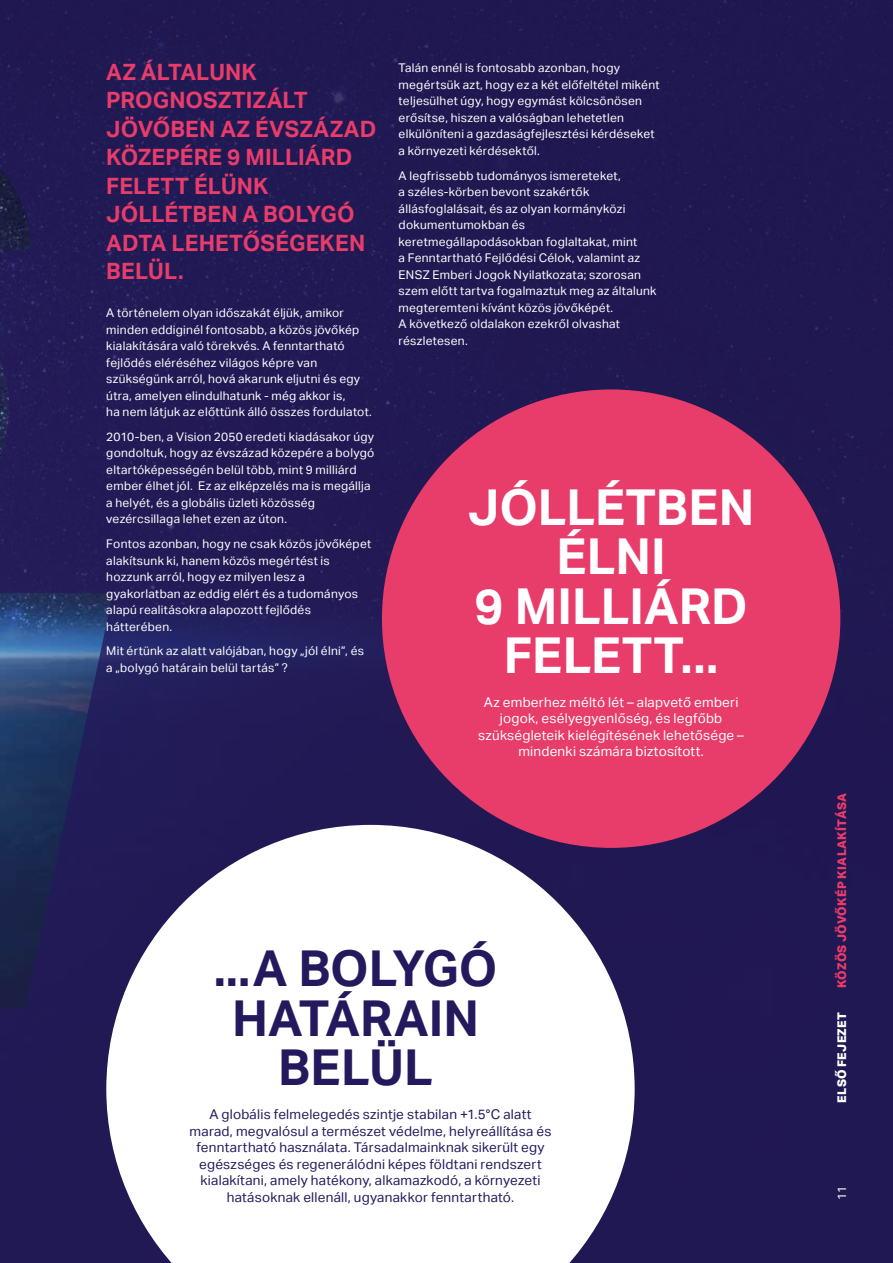
<style>
.page{position:relative;width:893px;height:1263px;background:#201852}
.page>*{position:absolute;margin:0;border:0;box-sizing:border-box;transform-origin:0 0}
.t1{font:700 49.5px/49.5px "Aktiv Grotesk";color:#fff;text-align:center}
.t2{font:700 49.5px/49.5px "Aktiv Grotesk";color:#24195d;text-align:center}
.t3{font:700 22.5px/28.5px "Aktiv Grotesk";letter-spacing:.005em;color:#e83c6a}
.t4{font:13.5px/16.5px "Aktiv Grotesk";letter-spacing:.02em;color:#24195d;text-align:center}
.t5{font:13.5px/16.5px "Aktiv Grotesk";letter-spacing:.015em;color:#fff;text-align:center}
.t6{font:12px/16.5px "Aktiv Grotesk";letter-spacing:.02em;color:#fff}
.t7{font:800 12px "Aktiv Grotesk";letter-spacing:.02em;color:#e83c6a}
.t8{font:800 12px "Aktiv Grotesk";letter-spacing:.03em;color:#fff}
</style>
<div class="page">
<div style="left:382px;top:389px;width:458px;height:459px;background:#e83c6a;border-radius:50%"></div>
<svg style="left:106px;top:825px;width:529px;height:438px"></svg>
<img style="left:0;top:167px;width:113px;height:841px">
<h2 class="t3" style="left:106px;top:58px;width:272px">AZ ÁLTALUNK<br>PROGNOSZTIZÁLT<br>JÖVŐBEN AZ ÉVSZÁZAD<br>KÖZEPÉRE 9 MILLIÁRD<br>FELETT ÉLÜNK<br>JÓLLÉTBEN A BOLYGÓ<br>ADTA LEHETŐSÉGEKEN<br>BELÜL.</h2>
<p class="t6" style="left:106px;top:305px;width:267px">A történelem olyan időszakát éljük, amikor minden eddiginél fontosabb, a közös jövőkép kialakítására való törekvés. A fenntartható fejlődés eléréséhez világos képre van szükségünk arról, hová akarunk eljutni és egy útra, amelyen elindulhatunk - még akkor is,<br>ha nem látjuk az előttünk álló összes fordulatot.</p>
<p class="t6" style="left:106px;top:428px;width:270px">2010-ben, a Vision 2050 eredeti kiadásakor úgy gondoltuk, hogy az évszázad közepére a bolygó eltartóképességén belül több, mint 9 milliárd ember élhet jól. Ez az elképzelés ma is megállja a helyét, és a globális üzleti közösség vezércsillaga lehet ezen az úton.</p>
<p class="t6" style="left:106px;top:536px;width:266px">Fontos azonban, hogy ne csak közös jövőképet alakítsunk ki, hanem közös megértést is hozzunk arról, hogy ez milyen lesz a gyakorlatban az eddig elért és a tudományos alapú realitásokra alapozott fejlődés hátterében.</p>
<p class="t6" style="left:106px;top:643px;width:259px">Mit értünk az alatt valójában, hogy „jól élni”, és a „bolygó határain belül tartás” ?</p>
<p class="t6" style="left:399px;top:60px;width:262px">Talán ennél is fontosabb azonban, hogy megértsük azt, hogy ez a két előfeltétel miként teljesülhet úgy, hogy egymást kölcsönösen erősítse, hiszen a valóságban lehetetlen elkülöníteni a gazdaságfejlesztési kérdéseket a környezeti kérdésektől.</p>
<p class="t6" style="left:399px;top:167px;width:259px">A legfrissebb tudományos ismereteket,<br>a széles-körben bevont szakértők állásfoglalásait, és az olyan kormányközi dokumentumokban és keretmegállapodásokban foglaltakat, mint<br>a Fenntartható Fejlődési Célok, valamint az ENSZ Emberi Jogok Nyilatkozata; szorosan szem előtt tartva fogalmaztuk meg az általunk megteremteni kívánt közös jövőképét.<br>A következő oldalakon ezekről olvashat részletesen.</p>
<h1 class="t1" style="left:468px;top:483px;width:288px">JÓLLÉTBEN<br>ÉLNI<br>9 MILLIÁRD<br>FELETT...</h1>
<p class="t5" style="left:478px;top:694px;width:267px">Az emberhez méltó lét – alapvető emberi jogok, esélyegyenlőség, és legfőbb szükségleteik kielégítésének lehetősége – mindenki számára biztosított.</p>
<h1 class="t2" style="left:214px;top:944px;width:285px">...A BOLYGÓ<br>HATÁRAIN<br>BELÜL</h1>
<p class="t4" style="left:190px;top:1106px;width:363px">A globális felmelegedés szintje stabilan +1.5°C alatt marad, megvalósul a természet védelme, helyreállítása és fenntartható használata. Társadalmainknak sikerült egy egészséges és regenerálódni képes földtani rendszert kialakítani, amely hatékony, alkamazkodó, a környezeti hatásoknak ellenáll, ugyanakkor fenntartható.</p>
<p class="t7" style="left:834px;top:988px;width:197px;rotate:-90deg">KÖZÖS JÖVŐKÉP KIALAKÍTÁSA</p>
<p class="t8" style="left:834px;top:1103px;width:92px;rotate:-90deg">ELSŐ FEJEZET</p>
<p class="t6" style="left:834px;top:1200px;width:15px;rotate:-90deg">11</p>
</div>
